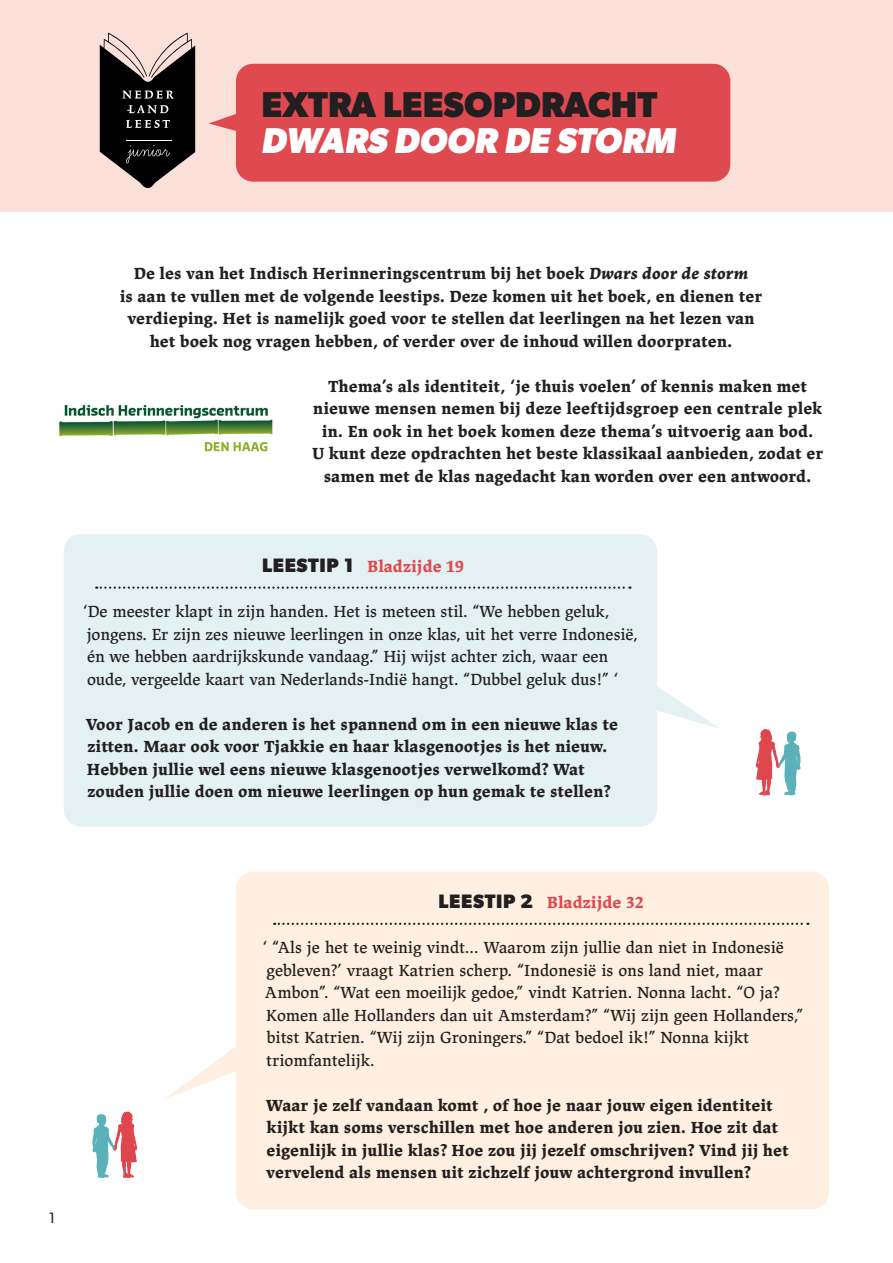
<style>
.page{position:relative;width:893px;height:1263px;background:#fff}
.page>*{position:absolute;margin:0;border:0;box-sizing:border-box;transform-origin:0 0}
.t1{font:700 36px "Gibson";color:#231f20}
.t2{font:italic 700 36px "Gibson";color:#fff}
.body{font:700 16.5px/22.5px "Lapture Caption";color:#231f20;text-align:center}
.kopjes{font:16.5px/22.5px "Lapture Caption";color:#231f20}
.body-2{font:16.5px/22.5px "Lapture Caption";letter-spacing:-.005em;color:#231f20}
.kopjes-2{font:700 16.5px "Lapture Caption";color:#df4950}
.t3{font:15px "Gibson";color:#231f20}
.s1{font-style:italic}
.s2{font-family:"Gibson";font-size:19.5px;color:#231f20}
</style>
<div class="page">
<div style="left:0;top:0;width:893px;height:212px;background:#fae0d9"></div>
<div style="left:236px;top:64px;width:494px;height:118px;background:#df4950;border-radius:17px"></div>
<div style="left:64px;top:534px;width:593px;height:293px;background:#e4f1f2;border-radius:17px"></div>
<svg style="left:657px;top:686px;width:63px;height:43px"></svg>
<div style="left:236px;top:872px;width:593px;height:337px;background:#feefe0;border-radius:17px"></div>
<svg style="left:164px;top:1047px;width:72px;height:53px"></svg>
<svg style="left:209px;top:114px;width:27px;height:17px"></svg>
<svg style="left:100px;top:33px;width:95px;height:155px"></svg>
<svg style="left:96px;top:586px;width:534px;height:3px"></svg>
<svg style="left:274px;top:923px;width:534px;height:2px"></svg>
<img style="left:59px;top:405px;width:214px;height:47px">
<svg style="left:756px;top:729px;width:44px;height:66px"></svg>
<svg style="left:92px;top:1111px;width:45px;height:67px"></svg>
<p class="t1" style="left:261px;top:83px;width:397px">EXTRA LEESOPDRACHT</p>
<p class="t2" style="left:261px;top:119px;width:416px">DWARS DOOR DE STORM</p>
<p class="body" style="left:120px;top:262px;width:644px">De les van het Indisch Herinneringscentrum bij het boek <span class="s1">Dwars door de storm<br></span>is aan te vullen met de volgende leestips. Deze komen uit het boek, en dienen ter verdieping. Het is namelijk goed voor te stellen dat leerlingen na het lezen van het boek nog vragen hebben, of verder over de inhoud willen doorpraten.</p>
<p class="body" style="left:312px;top:375px;width:513px">Thema’s als identiteit, ‘je thuis voelen’ of kennis maken met nieuwe mensen nemen bij deze leeftijdsgroep een centrale plek in. En ook in het boek komen deze thema’s uitvoerig aan bod.<br>U kunt deze opdrachten het beste klassikaal aanbieden, zodat er samen met de klas nagedacht kan worden over een antwoord.</p>
<p class="kopjes-2" style="left:262px;top:557px;width:203px"><span class="s2">LEESTIP 1</span> Bladzijde 19</p>
<p class="body-2" style="left:83px;top:600px;width:556px">‘De meester klapt in zijn handen. Het is meteen stil. “We hebben geluk, jongens. Er zijn zes nieuwe leerlingen in onze klas, uit het verre Indonesië, én we hebben aardrijkskunde vandaag.” Hij wijst achter zich, waar een oude, vergeelde kaart van Nederlands-Indië hangt. “Dubbel geluk dus!” ‘</p>
<p class="body" style="left:86px;top:713px;width:534px;text-align:left">Voor Jacob en de anderen is het spannend om in een nieuwe klas te zitten. Maar ook voor Tjakkie en haar klasgenootjes is het nieuw.<br>Hebben jullie wel eens nieuwe klasgenootjes verwelkomd? Wat zouden jullie doen om nieuwe leerlingen op hun gemak te stellen?</p>
<p class="t3" style="left:49px;top:1208px;width:8px">1</p>
<p class="kopjes-2" style="left:439px;top:893px;width:206px"><span class="s2">LEESTIP 2</span> Bladzijde 32</p>
<p class="kopjes" style="left:263px;top:936px;width:542px">‘ “Als je het te weinig vindt… Waarom zijn jullie dan niet in Indonesië gebleven?’ vraagt Katrien scherp. “Indonesië is ons land niet, maar Ambon”. “Wat een moeilijk gedoe,” vindt Katrien. Nonna lacht. “O ja?<br>Komen alle Hollanders dan uit Amsterdam?” “Wij zijn geen Hollanders,” bitst Katrien. “Wij zijn Groningers.” “Dat bedoel ik!” Nonna kijkt triomfantelijk.</p>
<p class="body" style="left:266px;top:1094px;width:524px;text-align:left">Waar je zelf vandaan komt , of hoe je naar jouw eigen identiteit kijkt kan soms verschillen met hoe anderen jou zien. Hoe zit dat eigenlijk in jullie klas? Hoe zou jij jezelf omschrijven? Vind jij het vervelend als mensen uit zichzelf jouw achtergrond invullen?</p>
</div>
